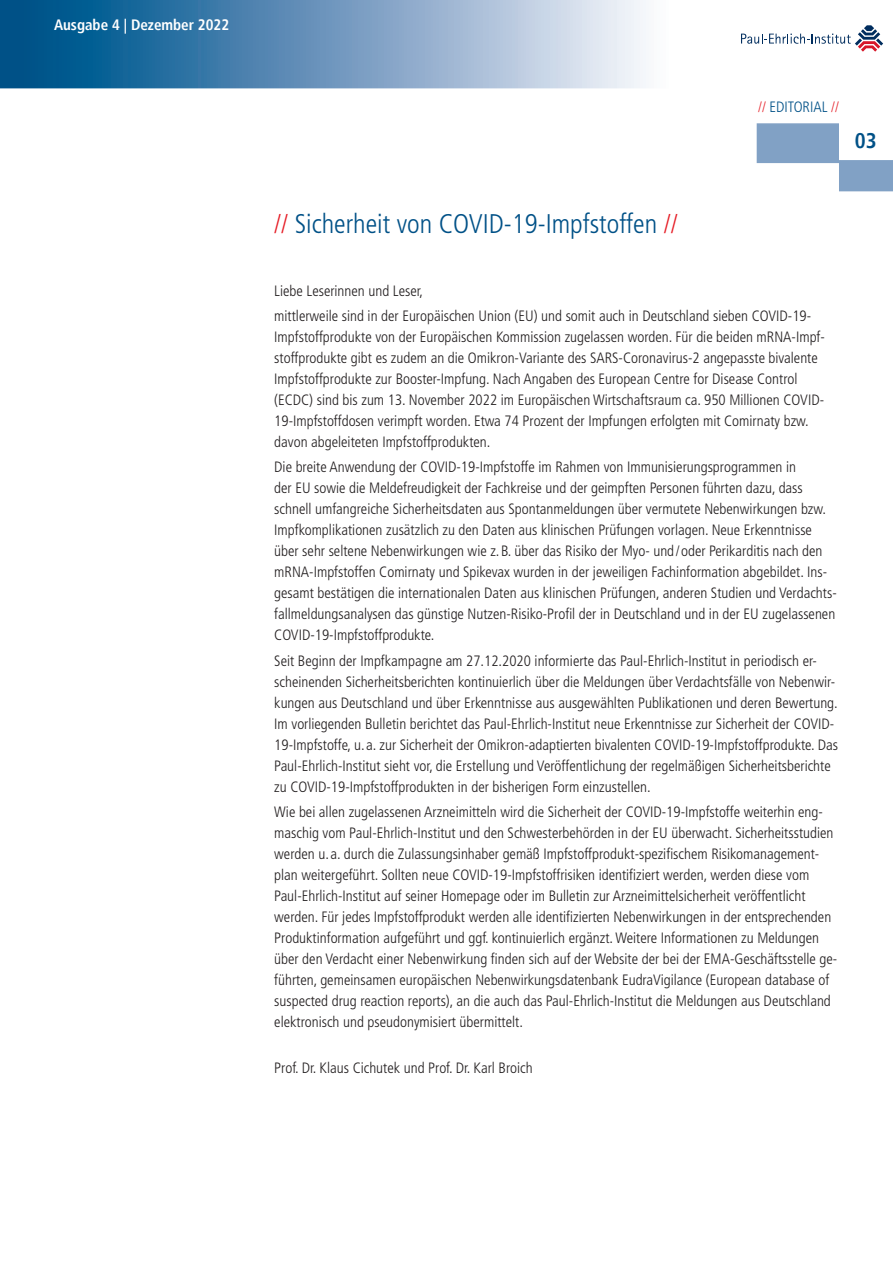
<style>
.page{position:relative;width:893px;height:1263px;background:#fff}
.page>*{position:absolute;margin:0;border:0;box-sizing:border-box;transform-origin:0 0}
.t1{font:300 condensed 27px "Frutiger LT";color:#005187}
.t2{font:700 condensed 21px "Frutiger";color:#005187}
.t3{font:300 condensed 15px/21px "Frutiger LT";color:#231f20}
.t4{font:700 condensed 15px "Frutiger";color:#fff}
.t5{font:300 condensed 15px "Frutiger LT";color:#005187}
.s1{color:#e51a23}
</style>
<div class="page">
<div style="left:757px;top:123px;width:82px;height:40px;background:#81a1c5;border:2px solid #81a1c5"></div>
<div style="left:839px;top:160px;width:54px;height:31px;background:#81a1c5"></div>
<svg style="left:741px;top:25px;width:142px;height:27px"></svg>
<svg style="left:0;top:0;width:646px;height:88px;background:#6b98bd"></svg>
<p class="t4" style="left:54px;top:16px;width:177px">Ausgabe 4 | Dezember 2022</p>
<p class="t5" style="left:758px;top:98px;width:82px"><span class="s1">//</span> EDITORIAL <span class="s1">//</span></p>
<h2 class="t2" style="left:855px;top:128px;width:23px">03</h2>
<h1 class="t1" style="left:274px;top:208px;width:405px"><span class="s1">//</span> Sicherheit von COVID-19-Impfstoffen <span class="s1">//</span></h1>
<p class="t3" style="left:274px;top:278px;width:538px;line-height:25.2px">Liebe Leserinnen und Leser,<br>mittlerweile sind in der Europäischen Union (EU) und somit auch in Deutschland sieben COVID-19-</p>
<p class="t3" style="left:274px;top:327px;width:552px">Impfstoffprodukte von der Europäischen Kommission zugelassen worden. Für die beiden mRNA-Impf&shy;stoffprodukte gibt es zudem an die Omikron-Variante des SARS-Coronavirus-2 angepasste bivalente Impfstoffprodukte zur Booster-Impfung. Nach Angaben des European Centre for Disease Control (ECDC) sind bis zum 13. November 2022 im Europäischen Wirtschaftsraum ca. 950 Millionen COVID-19-Impfstoffdosen verimpft worden. Etwa 74 Prozent der Impfungen erfolgten mit Comirnaty bzw. davon abgeleiteten Impfstoffprodukten.</p>
<p class="t3" style="left:274px;top:457px;width:564px">Die breite Anwendung der COVID-19-Impfstoffe im Rahmen von Immunisierungsprogrammen in<br>der EU sowie die Meldefreudigkeit der Fachkreise und der geimpften Personen führten dazu, dass schnell umfangreiche Sicherheitsdaten aus Spontanmeldungen über vermutete Nebenwirkungen bzw.<br>Impfkomplikationen zusätzlich zu den Daten aus klinischen Prüfungen vorlagen. Neue Erkenntnisse über sehr seltene Nebenwirkungen wie z.B. über das Risiko der Myo- und/oder Perikarditis nach den mRNA-Impfstoffen Comirnaty und Spikevax wurden in der jeweiligen Fachinformation abgebildet. Ins&shy;gesamt bestätigen die internationalen Daten aus klinischen Prüfungen, anderen Studien und Verdachts&shy;fallmeldungsanalysen das günstige Nutzen-Risiko-Profil der in Deutschland und in der EU zugelassenen COVID-19-Impfstoffprodukte.</p>
<p class="t3" style="left:274px;top:650px;width:565px">Seit Beginn der Impfkampagne am 27.12.2020 informierte das Paul-Ehrlich-Institut in periodisch er&shy;scheinenden Sicherheitsberichten kontinuierlich über die Meldungen über Verdachtsfälle von Nebenwir&shy;kungen aus Deutschland und über Erkenntnisse aus ausgewählten Publikationen und deren Bewertung.<br>Im vorliegenden Bulletin berichtet das Paul-Ehrlich-Institut neue Erkenntnisse zur Sicherheit der COVID-19-Impfstoffe, u.a. zur Sicherheit der Omikron-adaptierten bivalenten COVID-19-Impfstoffprodukte. Das Paul-Ehrlich-Institut sieht vor, die Erstellung und Veröffentlichung der regelmäßigen Sicherheitsberichte zu COVID-19-Impfstoffprodukten in der bisherigen Form einzustellen.</p>
<p class="t3" style="left:274px;top:801px;width:564px">Wie bei allen zugelassenen Arzneimitteln wird die Sicherheit der COVID-19-Impfstoffe weiterhin eng&shy;maschig vom Paul-Ehrlich-Institut und den Schwesterbehörden in der EU überwacht. Sicherheitsstudien werden u.a. durch die Zulassungsinhaber gemäß Impfstoffprodukt-spezifischem Risikomanagement&shy;plan weitergeführt. Sollten neue COVID-19-Impfstoffrisiken identifiziert werden, werden diese vom Paul-Ehrlich-Institut auf seiner Homepage oder im Bulletin zur Arzneimittelsicherheit veröffentlicht werden. Für jedes Impfstoffprodukt werden alle identifizierten Nebenwirkungen in der entsprechenden Produktinformation aufgeführt und ggf. kontinuierlich ergänzt. Weitere Informationen zu Meldungen über den Verdacht einer Nebenwirkung finden sich auf der Website der bei der EMA-Geschäftsstelle ge&shy;führten, gemeinsamen europäischen Nebenwirkungsdatenbank EudraVigilance (European database of suspected drug reaction reports), an die auch das Paul-Ehrlich-Institut die Meldungen aus Deutschland elektronisch und pseudonymisiert übermittelt.</p>
<p class="t3" style="left:274px;top:1058px;width:260px">Prof. Dr. Klaus Cichutek und Prof. Dr. Karl Broich</p>
</div>
